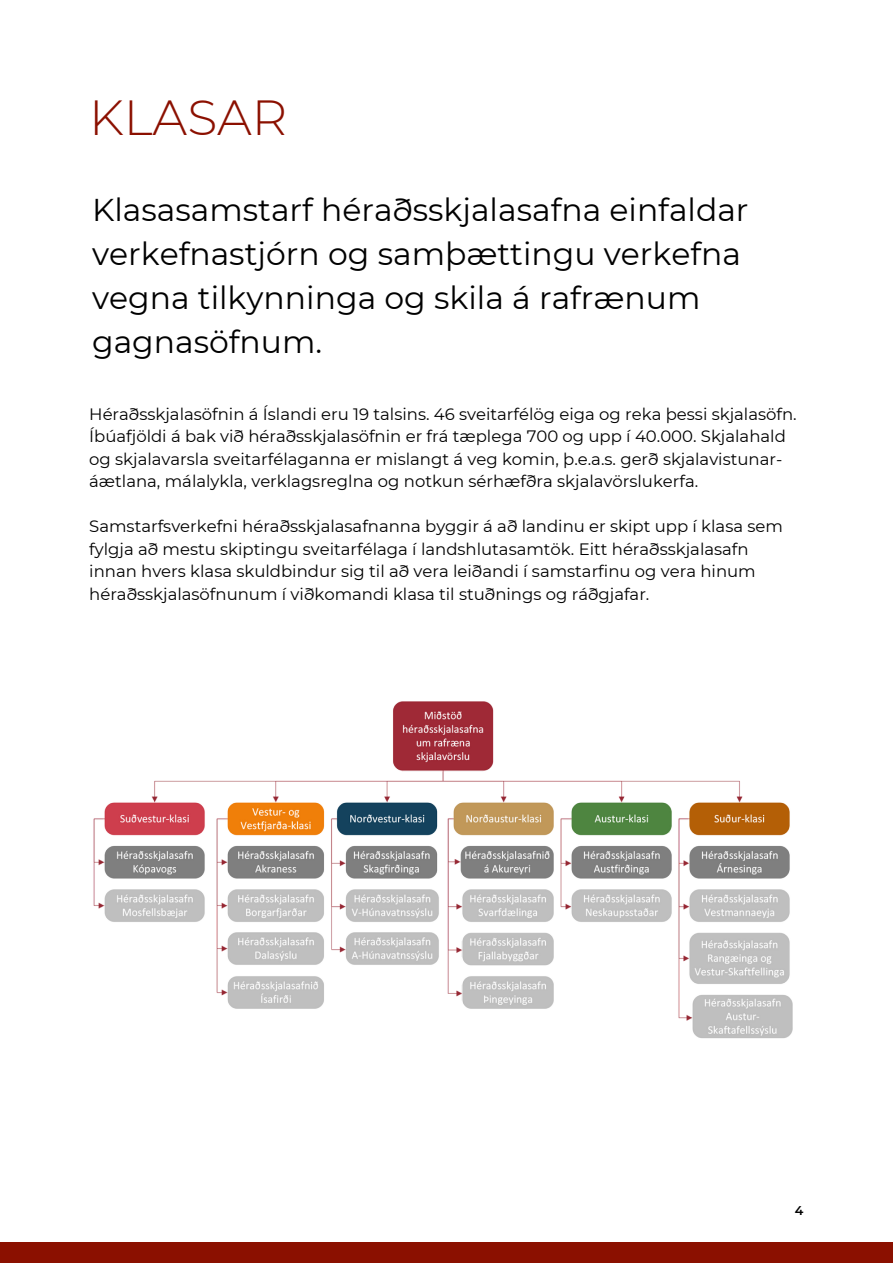
<style>
.page{position:relative;width:893px;height:1264px;background:#fff}
.page>*{position:absolute;margin:0;border:0;box-sizing:border-box;transform-origin:0 0}
.t1{font:300 49.2px "Montserrat";color:#8b1000}
.t2{font:31.5px/43.8px "Montserrat";color:#000}
.t3{font:16.5px/22.5px "Montserrat";color:#000}
.t4{font:600 12.75px "Montserrat";color:#000}
</style>
<div class="page">
<div style="left:0;top:1242px;width:892px;height:20px;background:#8b1000"></div>
<img style="left:93px;top:701px;width:700px;height:338px">
<h1 class="t1" style="left:89px;top:87px;width:200px">KLASAR</h1>
<h2 class="t2" style="left:92px;top:188px;width:658px">Klasasamstarf héraðsskjalasafna einfaldar verkefnastjórn og samþættingu verkefna vegna tilkynninga og skila á rafrænum gagnasöfnum.</h2>
<p class="t3" style="left:89px;top:402px;width:709px">Héraðsskjalasöfnin á Íslandi eru 19 talsins. 46 sveitarfélög eiga og reka þessi skjalasöfn.<br>Íbúafjöldi á bak við héraðsskjalasöfnin er frá tæplega 700 og upp í 40.000. Skjalahald og skjalavarsla sveitarfélaganna er mislangt á veg komin, þ.e.a.s. gerð skjalavistunar&shy;áætlana, málalykla, verklagsreglna og notkun sérhæfðra skjalavörslukerfa.</p>
<p class="t3" style="left:89px;top:515px;width:695px">Samstarfsverkefni héraðsskjalasafnanna byggir á að landinu er skipt upp í klasa sem fylgja að mestu skiptingu sveitarfélaga í landshlutasamtök. Eitt héraðsskjalasafn innan hvers klasa skuldbindur sig til að vera leiðandi í samstarfinu og vera hinum héraðsskjalasöfnunum í viðkomandi klasa til stuðnings og ráðgjafar.</p>
<p class="t4" style="left:794px;top:1202px;width:10px">4</p>
</div>
